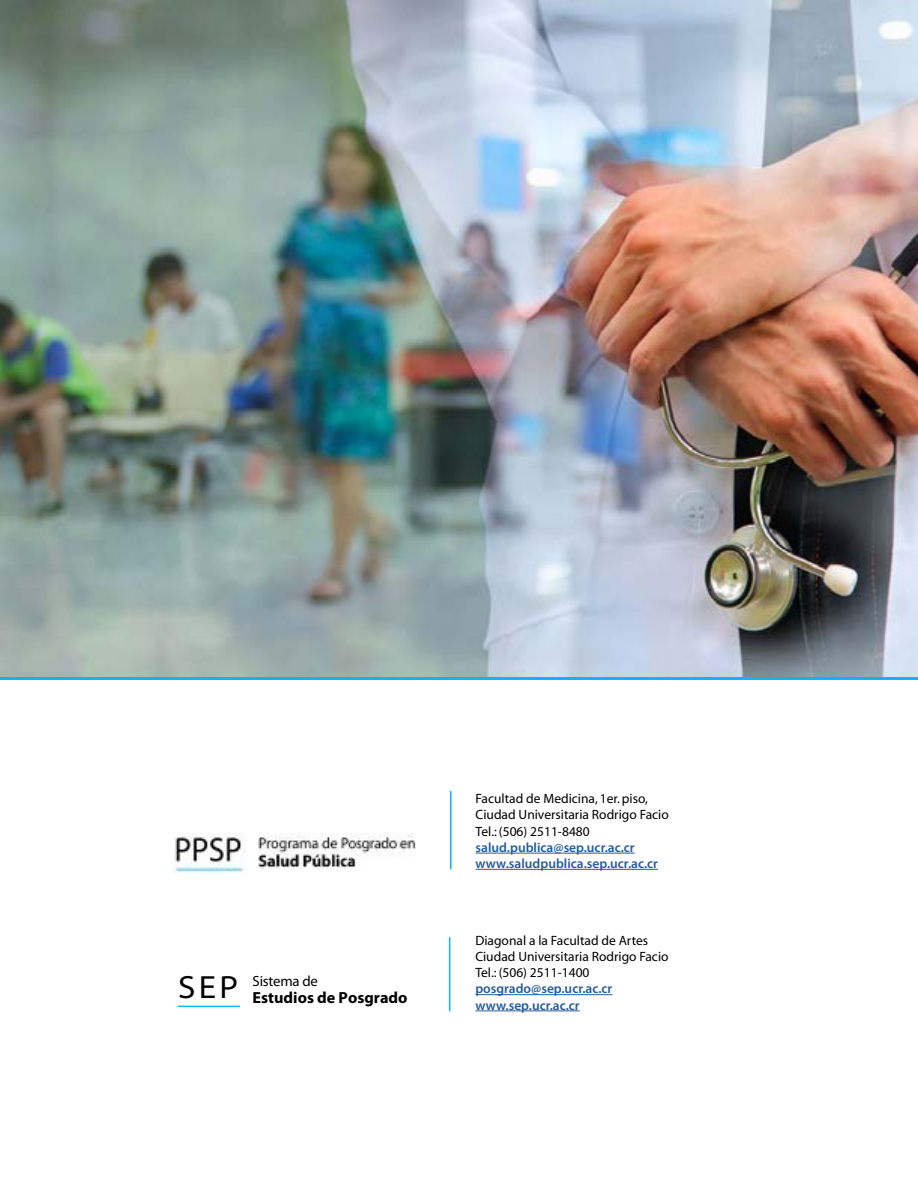
<style>
.page{position:relative;width:918px;height:1188px;background:#fff}
.page>*{position:absolute;margin:0;border:0;box-sizing:border-box;transform-origin:0 0}
.t1{font:700 16.05px "Myriad Pro";color:#000}
.t2{font:14.7px "Myriad Pro";letter-spacing:-.015em;color:#000}
.t3{font:13.5px/16.2px "Myriad";color:#000}
.t4{font:600 13.5px/16.2px "Myriad Pro";color:#275b9b}
.s1{font-stretch:semi-expanded;font-size:32.25px}
</style>
<div class="page">
<hr style="left:476px;top:853px;width:159px;height:1px;background:#275b9b">
<hr style="left:476px;top:869px;width:182px;height:1px;background:#275b9b">
<hr style="left:475px;top:994px;width:137px;height:1px;background:#275b9b">
<hr style="left:475px;top:1011px;width:105px;height:1px;background:#275b9b">
<hr style="left:178px;top:1006px;width:62px;height:1px;background:#0bbbef">
<hr style="left:449px;top:937px;width:1px;height:74px;background:#10b3ff">
<hr style="left:450px;top:791px;width:2px;height:78px;background:#10b3ff">
<div style="left:0;top:659px;width:918px;height:20px;background:linear-gradient(to right,#10b3ff,#10b3ff)"></div>
<img style="left:175px;top:834px;width:241px;height:39px">
<img style="left:0;top:0;width:918px;height:676px">
<p class="t2" style="left:178px;top:972px;width:141px"><span class="s1">SEP</span> Sistema de</p>
<p class="t1" style="left:253px;top:988px;width:156px">Estudios de Posgrado</p>
<p class="t3" style="left:476px;top:791px;width:195px">Facultad de Medicina, 1er. piso,<br>Ciudad Universitaria Rodrigo Facio<br>Tel.: (506) 2511-8480</p>
<p class="t4" style="left:476px;top:839px;width:184px">salud.publica@sep.ucr.ac.cr www.saludpublica.sep.ucr.ac.cr</p>
<p class="t3" style="left:475px;top:933px;width:195px">Diagonal a la Facultad de Artes<br>Ciudad Universitaria Rodrigo Facio<br>Tel.: (506) 2511-1400</p>
<p class="t4" style="left:475px;top:980px;width:139px">posgrado@sep.ucr.ac.cr www.sep.ucr.ac.cr</p>
</div>
